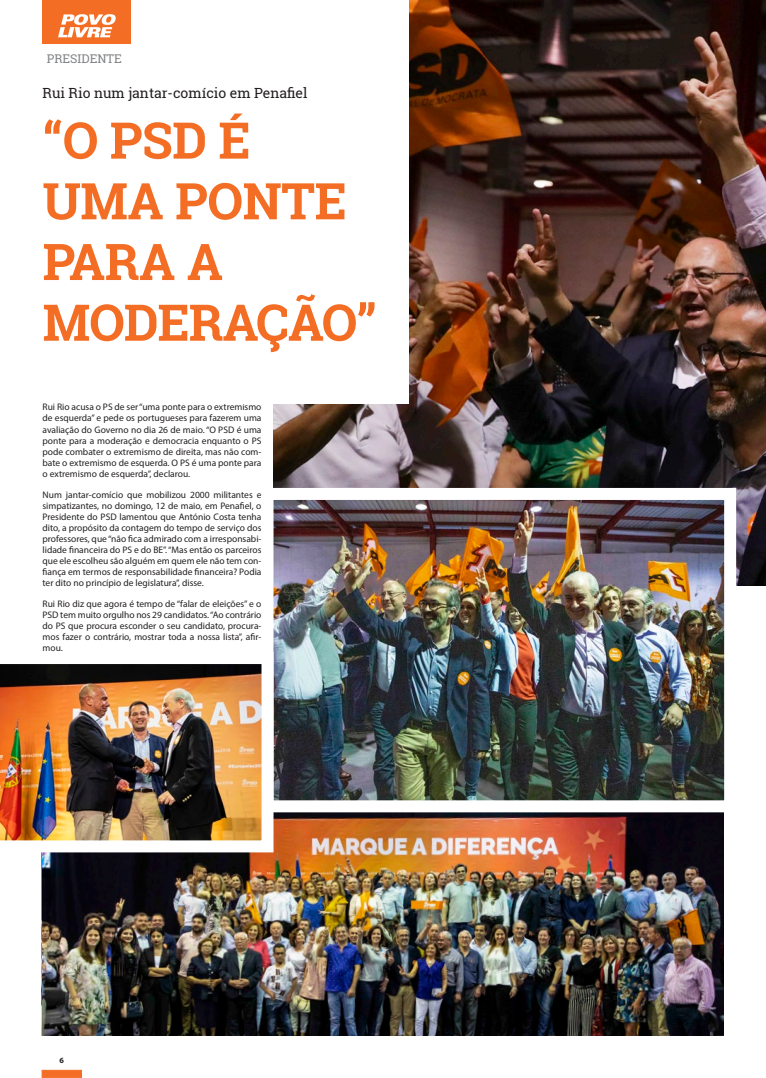
<style>
.page{position:relative;width:766px;height:1078px;background:#fff}
.page>*{position:absolute;margin:0;border:0;box-sizing:border-box;transform-origin:0 0}
.n_texto{font:700 50.5px/60.7px "Roboto Slab";letter-spacing:-.01em;color:#f36e24}
.Normal__Web{font:14px "Roboto Slab";color:#231f20}
.topos{font:12px "Roboto Slab";color:#808285}
.PL_new_texto{font:9.5px/11px "Myriad Pro";color:#231f20;text-align:justify}
.t1{font:700 8px "Myriad Pro";color:#231f20}
</style>
<div class="page">
<div style="left:42px;top:1069px;width:40px;height:8px;background:#f36e24;border:1px solid #f36e24"></div>
<div style="left:43px;top:0;width:88px;height:44px;background:#f36e24"></div>
<svg style="left:58px;top:14px;width:58px;height:23px"></svg>
<img style="left:273px;top:0;width:492px;height:585px">
<img style="left:43px;top:818px;width:679px;height:217px">
<div style="left:220px;top:0;width:188px;height:403px;background:#fff"></div>
<img style="left:273px;top:482px;width:469px;height:336px">
<img style="left:0;top:646px;width:279px;height:212px">
<p class="topos" style="left:47px;top:51px;width:76px">PRESIDENTE</p>
<p class="Normal__Web" style="left:43px;top:83px;width:266px">Rui Rio num jantar-comício em Penafiel</p>
<p class="n_texto" style="left:43px;top:109px;width:336px">“O PSD É<br>UMA PONTE<br>PARA A<br>MODERAÇÃO”</p>
<p class="PL_new_texto" style="left:43px;top:401px;width:220px">Rui Rio acusa o PS de ser “uma ponte para o extremismo de esquerda” e pede os portugueses para fazerem uma avaliação do Governo no dia 26 de maio. “O PSD é uma ponte para a moderação e democracia enquanto o PS pode combater o extremismo de direita, mas não com&shy;bate o extremismo de esquerda. O PS é uma ponte para o extremismo de esquerda”, declarou.</p>
<p class="PL_new_texto" style="left:43px;top:488px;width:220px">Num jantar-comício que mobilizou 2000 militantes e simpatizantes, no domingo, 12 de maio, em Penafiel, o Presidente do PSD lamentou que António Costa tenha dito, a propósito da contagem do tempo de serviço dos professores, que “não fica admirado com a irresponsabi&shy;lidade financeira do PS e do BE”. “Mas então os parceiros que ele escolheu são alguém em quem ele não tem con&shy;fiança em termos de responsabilidade financeira? Podia ter dito no princípio de legislatura”, disse.</p>
<p class="PL_new_texto" style="left:43px;top:597px;width:220px">Rui Rio diz que agora é tempo de “falar de eleições” e o PSD tem muito orgulho nos 29 candidatos. “Ao contrário do PS que procura esconder o seu candidato, procura&shy;mos fazer o contrário, mostrar toda a nossa lista”, afir&shy;mou.</p>
<p class="t1" style="left:60px;top:1054px;width:6px">6</p>
</div>
